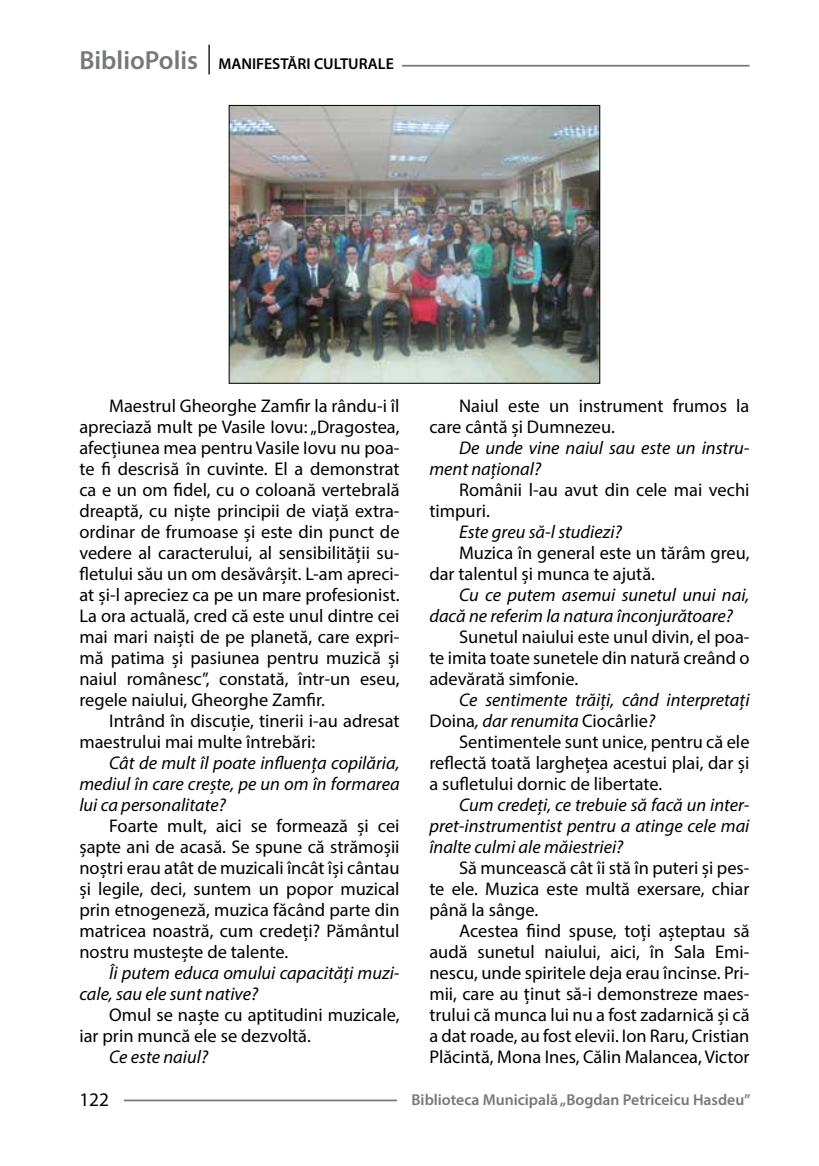
<style>
.page{position:relative;width:819px;height:1166px;background:#fff}
.page>*{position:absolute;margin:0;border:0;box-sizing:border-box;transform-origin:0 0}
.t1{font:19.25px "Myriad Pro";color:#000}
.t2{font:18.38px/21px "Myriad Pro";color:#000;text-align:justify}
.t3{font:italic 18.38px/21px "Myriad Pro";color:#000}
.t4{font:600 15.75px "Myriad Pro";color:#77787b}
.t5{font:600 15.75px "Myriad Pro";color:#000}
.s1{font-size:26.25px;color:#77787b}
.s2{font-style:normal}
</style>
<div class="page">
<hr style="left:124px;top:1099px;width:273px;height:2px;background:#77787b">
<hr style="left:208px;top:45px;width:2px;height:29px;background:#000">
<hr style="left:402px;top:65px;width:347px;height:2px;background:#77787b">
<img style="left:231px;top:107px;width:366px;height:274px">
<div style="left:229px;top:105px;width:370px;height:278px;border:1px solid #000"></div>
<p class="t5" style="left:79px;top:54px;width:316px"><span class="s1">BiblioPolis</span> MANIFESTĂRI CULTURALE</p>
<p class="t2" style="left:79px;top:395px;width:322px;text-indent:30px">Maestrul Gheorghe Zamfir la rându-i îl apreciază mult pe Vasile Iovu: „Dragostea, afecțiunea mea pentru Vasile Iovu nu poa&shy;te fi descrisă în cuvinte. El a demonstrat ca e un om fidel, cu o coloană vertebrală dreaptă, cu niște principii de viață extra&shy;ordinar de frumoase și este din punct de vedere al caracterului, al sensibilității su&shy;fletului său un om desăvârșit. L-am apreci&shy;at și-l apreciez ca pe un mare profesionist.<br>La ora actuală, cred că este unul dintre cei mai mari naiști de pe planetă, care expri&shy;mă patima și pasiunea pentru muzică și naiul românesc”, constată, într-un eseu, regele naiului, Gheorghe Zamfir.</p>
<p class="t2" style="left:79px;top:710px;width:322px;text-indent:30px">Intrând în discuție, tinerii i-au adresat maestrului mai multe întrebări:</p>
<p class="t3" style="left:79px;top:752px;width:322px;text-align:justify;text-indent:30px">Cât de mult îl poate influența copilăria, mediul în care crește, pe un om în formarea lui ca personalitate?</p>
<p class="t2" style="left:79px;top:815px;width:322px;text-indent:30px">Foarte mult, aici se formează și cei șapte ani de acasă. Se spune că strămoșii noștri erau atât de muzicali încât își cântau și legile, deci, suntem un popor muzical prin etnogeneză, muzica făcând parte din matricea noastră, cum credeți? Pământul nostru mustește de talente.</p>
<p class="t3" style="left:79px;top:962px;width:321px;text-indent:30px">Îi putem educa omului capacități muzi&shy;cale, sau ele sunt native?</p>
<p class="t2" style="left:79px;top:1004px;width:321px;text-indent:30px">Omul se naște cu aptitudini muzicale, iar prin muncă ele se dezvoltă.</p>
<p class="t3" style="left:109px;top:1046px;width:100px">Ce este naiul?</p>
<p class="t2" style="left:429px;top:395px;width:321px;text-indent:30px">Naiul este un instrument frumos la care cântă și Dumnezeu.</p>
<p class="t3" style="left:429px;top:437px;width:321px;text-indent:30px">De unde vine naiul sau este un instru&shy;ment național?</p>
<p class="t2" style="left:429px;top:479px;width:322px;text-indent:30px">Românii l-au avut din cele mai vechi timpuri.</p>
<p class="t3" style="left:459px;top:521px;width:164px">Este greu să-l studiezi?</p>
<p class="t2" style="left:429px;top:542px;width:321px;text-indent:30px">Muzica în general este un tărâm greu, dar talentul și munca te ajută.</p>
<p class="t3" style="left:429px;top:584px;width:321px;text-indent:30px">Cu ce putem asemui sunetul unui nai, dacă ne referim la natura înconjurătoare?</p>
<p class="t2" style="left:429px;top:626px;width:321px;text-indent:30px">Sunetul naiului este unul divin, el poa&shy;te imita toate sunetele din natură creând o adevărată simfonie.</p>
<p class="t3" style="left:429px;top:689px;width:321px;text-indent:30px">Ce sentimente trăiți, când interpretați<br><span class="s2">Doina</span>, dar renumita <span class="s2">Ciocârlie</span>?</p>
<p class="t2" style="left:429px;top:731px;width:322px;text-indent:30px">Sentimentele sunt unice, pentru că ele reflectă toată larghețea acestui plai, dar și a sufletului dornic de libertate.</p>
<p class="t3" style="left:429px;top:794px;width:321px;text-align:justify;text-indent:30px">Cum credeți, ce trebuie să facă un inter&shy;pret-instrumentist pentru a atinge cele mai înalte culmi ale măiestriei?</p>
<p class="t2" style="left:429px;top:857px;width:321px;text-indent:30px">Să muncească cât îi stă în puteri și pes&shy;te ele. Muzica este multă exersare, chiar până la sânge.</p>
<p class="t2" style="left:429px;top:920px;width:322px;text-indent:30px">Acestea fiind spuse, toți așteptau să audă sunetul naiului, aici, în Sala Emi&shy;nescu, unde spiritele deja erau încinse. Pri&shy;mii, care au ținut să-i demonstreze maes&shy;trului că munca lui nu a fost zadarnică și că a dat roade, au fost elevii. Ion Raru, Cristian Plăcintă, Mona Ines, Călin Malancea, Victor</p>
<p class="t1" style="left:79px;top:1087px;width:31px">122</p>
<p class="t4" style="left:411px;top:1090px;width:340px">Biblioteca Municipală „Bogdan Petriceicu Hasdeu”</p>
</div>
